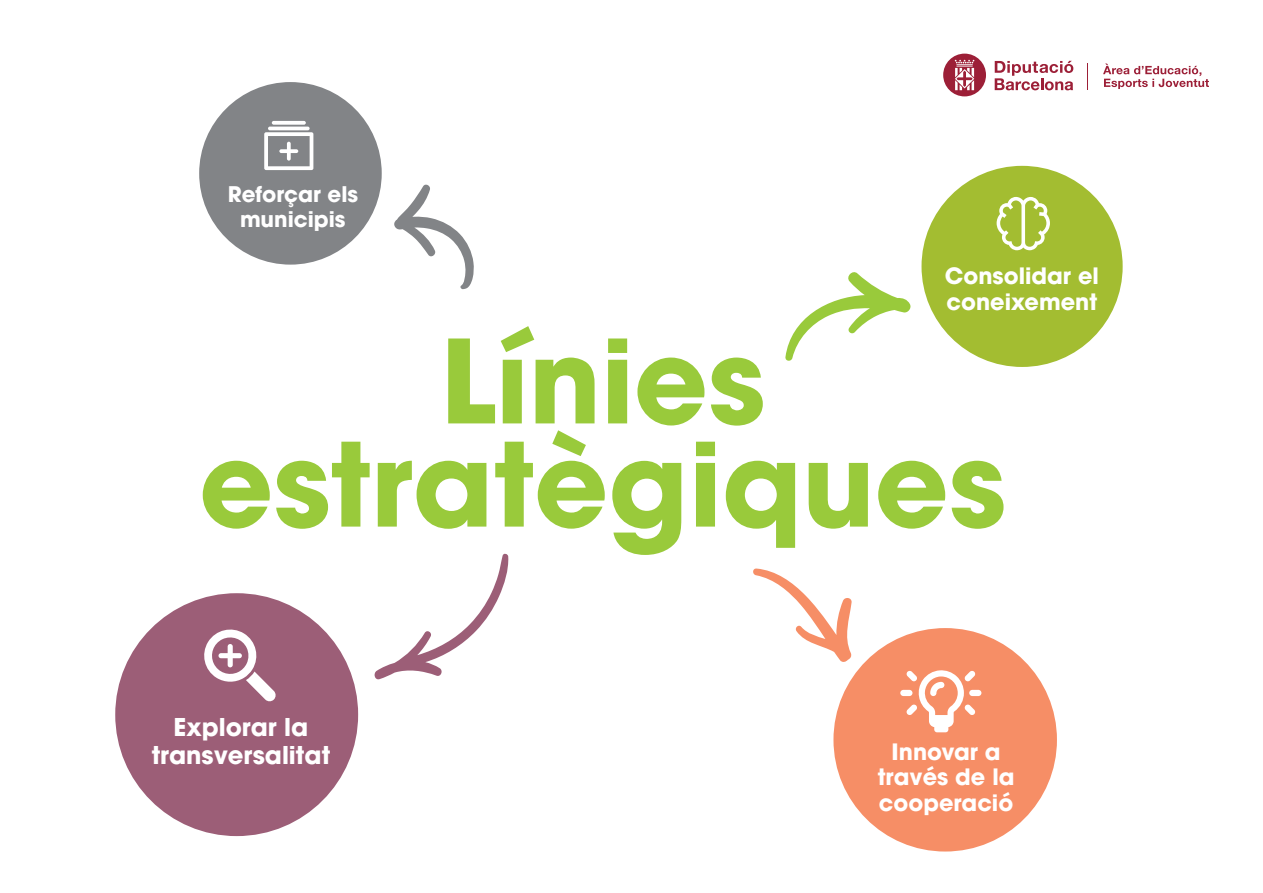
<style>
.page{position:relative;width:1263px;height:893px;background:#fff}
.page>*{position:absolute;margin:0;border:0;box-sizing:border-box;transform-origin:0 0}
.t1{font:700 114.75px/103.2px "Avant Garde";color:#99ca3b;text-align:center}
.t2{font:700 24.3px/27.8px "Avant Garde";color:#fff;text-align:center}
.t3{font:700 22.35px/25.5px "Avant Garde";color:#fff}
.t4{font:700 21.45px/24.5px "Avant Garde";color:#fff;text-align:center}
</style>
<div class="page">
<div style="left:199px;top:82px;width:183px;height:183px;background:#828487;border-radius:50%"></div>
<div style="left:921px;top:166px;width:202px;height:201px;background:#a3bd31;border-radius:50%"></div>
<div style="left:833px;top:628px;width:224px;height:223px;background:#f68e66;border-radius:50%"></div>
<hr style="left:268px;top:127px;width:42px;height:3px;background:#fff;border-radius:2px">
<svg style="left:272px;top:121px;width:34px;height:4px"></svg>
<svg style="left:264px;top:132px;width:49px;height:38px"></svg>
<svg style="left:900px;top:670px;width:81px;height:62px"></svg>
<svg style="left:996px;top:197px;width:54px;height:53px"></svg>
<div style="left:115px;top:593px;width:243px;height:243px;background:#9c5e77;border-radius:50%"></div>
<svg style="left:204px;top:629px;width:72px;height:73px"></svg>
<svg style="left:1103px;top:64px;width:106px;height:25px"></svg>
<svg style="left:995px;top:61px;width:78px;height:29px"></svg>
<svg style="left:943px;top:54px;width:43px;height:42px"></svg>
<svg style="left:1087px;top:64px;width:1px;height:26px"></svg>
<svg style="left:374px;top:553px;width:135px;height:127px"></svg>
<svg style="left:785px;top:272px;width:126px;height:89px"></svg>
<svg style="left:394px;top:184px;width:80px;height:105px"></svg>
<svg style="left:753px;top:568px;width:99px;height:94px"></svg>
<p class="t4" style="left:228px;top:182px;width:132px">Reforçar els municipis</p>
<p class="t3" style="left:945px;top:263px;width:155px">Consolidar el coneixement</p>
<h1 class="t1" style="left:199px;top:329px;width:808px">Línies estratègiques</h1>
<p class="t2" style="left:152px;top:713px;width:180px">Explorar la transversalitat</p>
<p class="t3" style="left:878px;top:739px;width:138px;text-align:center">Innovar a través de la cooperació</p>
</div>
